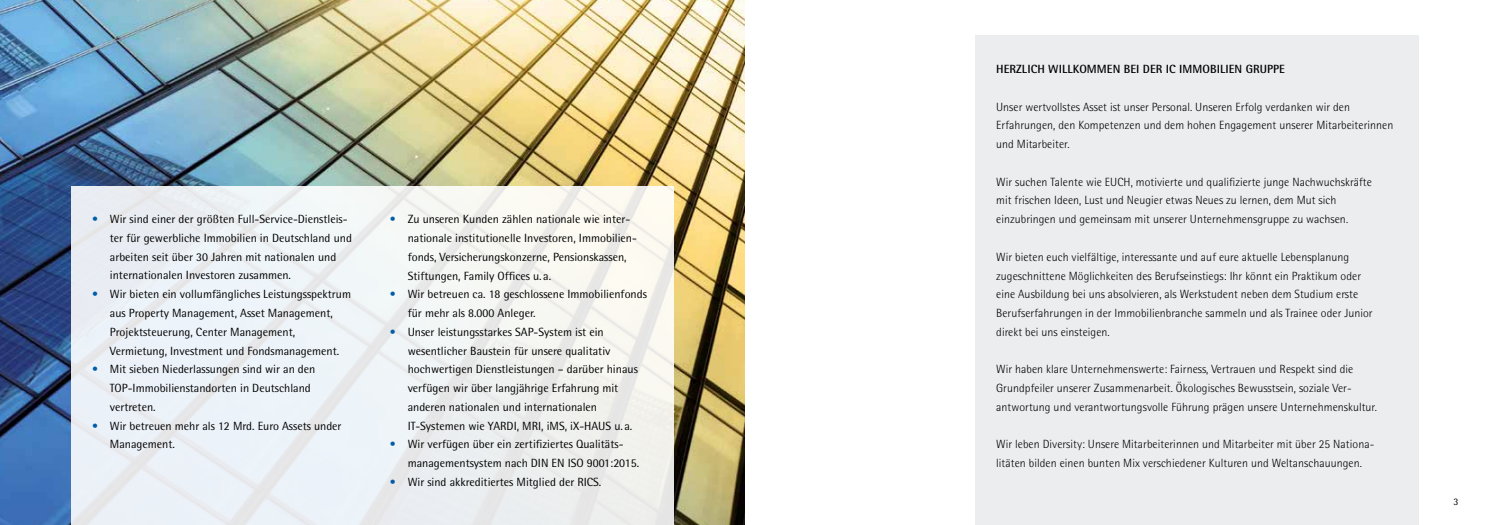
<style>
.page{position:relative;width:1489px;height:525px;background:#fff}
.page>*{position:absolute;margin:0;border:0;box-sizing:border-box;transform-origin:0 0}
.t1{font:11.88px/18.8px "AT Rotis Semi Sans";color:#000}
.t2{font:300 11.88px/18.8px "AT Rotis Semi Sans";letter-spacing:.005em;color:#000}
.t3{font:700 11.88px "AT Rotis Semi Sans";letter-spacing:.005em;color:#000}
.t4{font:10px "AT Rotis Semi Sans";color:#000}
.s1{color:#005da9}
</style>
<div class="page">
<img style="left:0;top:0;width:744px;height:524px">
<div style="left:974px;top:35px;width:443px;height:489px;background:#ebedef"></div>
<div style="left:71px;top:185px;width:602px;height:339px;background:linear-gradient(to right,#e9f0f8,#f3f3ed)"></div>
<p class="t1" style="left:110px;top:209px;width:243px;text-indent:-18px"><span class="s1">•</span> Wir sind einer der größten Full-Service-Dienstleis&shy;ter für gewerbliche Immobilien in Deutschland und arbeiten seit über 30 Jahren mit nationalen und internationalen Investoren zusammen.</p>
<p class="t1" style="left:110px;top:284px;width:243px;text-indent:-18px"><span class="s1">•</span> Wir bieten ein vollumfängliches Leistungsspektrum aus Property Management, Asset Management, Projektsteuerung, Center Management, Vermietung, Investment und Fondsmanagement.</p>
<p class="t1" style="left:110px;top:359px;width:207px;text-indent:-18px"><span class="s1">•</span> Mit sieben Niederlassungen sind wir an den<br>TOP-Immobilienstandorten in Deutschland vertreten.</p>
<p class="t1" style="left:110px;top:416px;width:233px;text-indent:-18px"><span class="s1">•</span> Wir betreuen mehr als 12 Mrd. Euro Assets under<br>Management.</p>
<p class="t1" style="left:407px;top:209px;width:231px;text-indent:-18px"><span class="s1">•</span> Zu unseren Kunden zählen nationale wie inter&shy;nationale institutionelle Investoren, Immobilien&shy;fonds, Versicherungskonzerne, Pensionskassen, Stiftungen, Family Offices u. a.</p>
<p class="t1" style="left:407px;top:284px;width:241px;text-indent:-18px"><span class="s1">•</span> Wir betreuen ca. 18 geschlossene Immobilienfonds für mehr als 8.000 Anleger.</p>
<p class="t1" style="left:407px;top:322px;width:232px;text-indent:-18px"><span class="s1">•</span> Unser leistungsstarkes SAP-System ist ein wesentlicher Baustein für unsere qualitativ hochwertigen Dienstleistungen – darüber hinaus verfügen wir über langjährige Erfahrung mit anderen nationalen und internationalen IT-Systemen wie YARDI, MRI, iMS, iX-HAUS u. a.</p>
<p class="t1" style="left:407px;top:434px;width:233px;text-indent:-18px"><span class="s1">•</span> Wir verfügen über ein zertifiziertes Qualitäts&shy;managementsystem nach DIN EN ISO 9001:2015.</p>
<p class="t1" style="left:390px;top:472px;width:213px"><span class="s1">•</span> Wir sind akkreditiertes Mitglied der RICS.</p>
<p class="t3" style="left:996px;top:62px;width:290px">HERZLICH WILLKOMMEN BEI DER IC IMMOBILIEN GRUPPE</p>
<p class="t2" style="left:996px;top:97px;width:398px">Unser wertvollstes Asset ist unser Personal. Unseren Erfolg verdanken wir den<br>Erfahrungen, den Kompetenzen und dem hohen Engagement unserer Mitarbeiterinnen und Mitarbeiter.</p>
<p class="t2" style="left:996px;top:172px;width:377px">Wir suchen Talente wie EUCH, motivierte und qualifizierte junge Nachwuchskräfte mit frischen Ideen, Lust und Neugier etwas Neues zu lernen, dem Mut sich einzubringen und gemeinsam mit unserer Unternehmensgruppe zu wachsen.</p>
<p class="t2" style="left:996px;top:247px;width:378px">Wir bieten euch vielfältige, interessante und auf eure aktuelle Lebensplanung zugeschnittene Möglichkeiten des Berufseinstiegs: Ihr könnt ein Praktikum oder eine Ausbildung bei uns absolvieren, als Werkstudent neben dem Studium erste Berufserfahrungen in der Immobilienbranche sammeln und als Trainee oder Junior direkt bei uns einsteigen.</p>
<p class="t2" style="left:996px;top:360px;width:382px">Wir haben klare Unternehmenswerte: Fairness, Vertrauen und Respekt sind die<br>Grundpfeiler unserer Zusammenarbeit. Ökologisches Bewusstsein, soziale Ver&shy;antwortung und verantwortungsvolle Führung prägen unsere Unternehmenskultur.</p>
<p class="t2" style="left:996px;top:435px;width:377px">Wir leben Diversity: Unsere Mitarbeiterinnen und Mitarbeiter mit über 25 Nationa-- litäten bilden einen bunten Mix verschiedener Kulturen und Weltanschauungen.</p>
<p class="t4" style="left:1453px;top:495px;width:7px">3</p>
</div>
